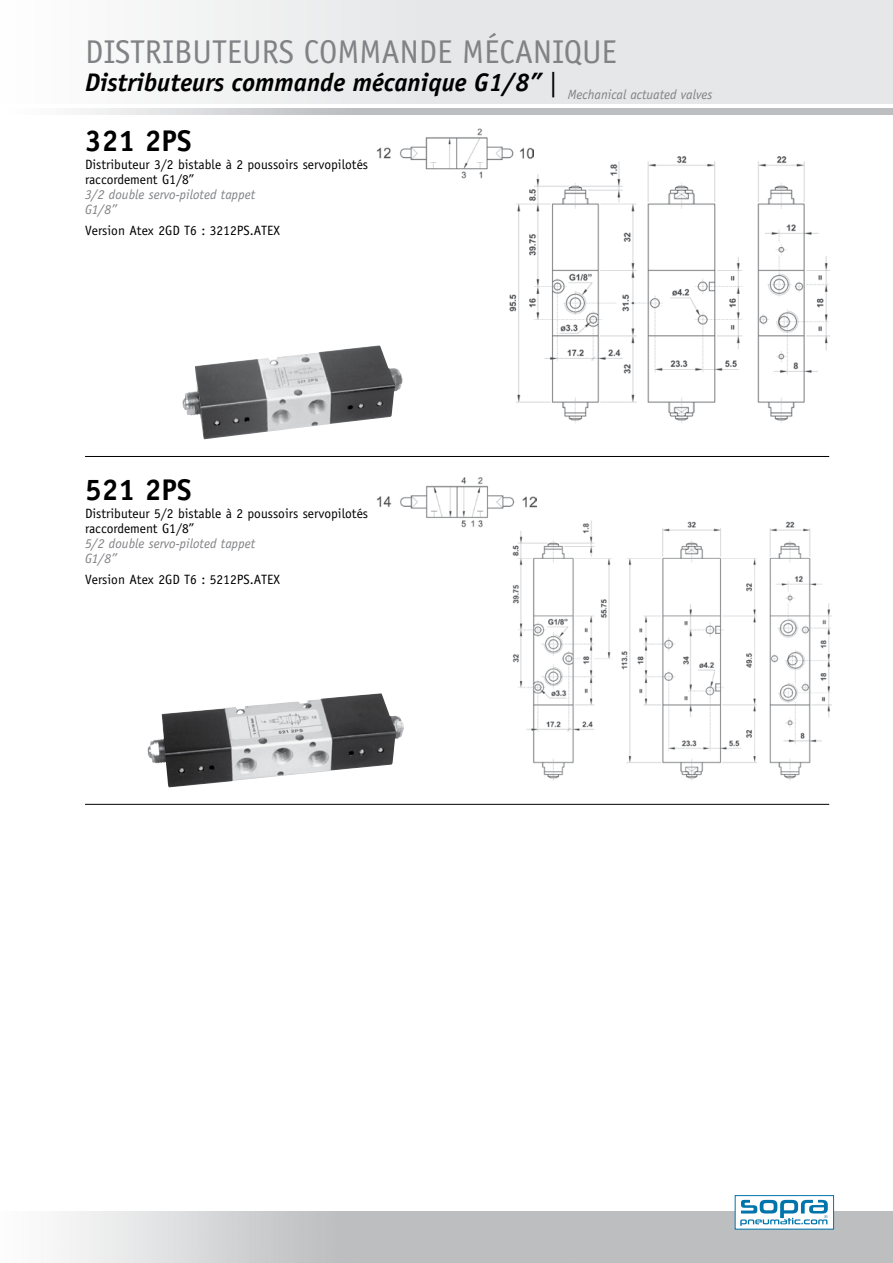
<style>
.page{position:relative;width:893px;height:1263px;background:#fff}
.page>*{position:absolute;margin:0;border:0;box-sizing:border-box;transform-origin:0 0}
.t1{font:33px "Officina Sans";color:#808285}
.t2{font:700 30px "Officina Sans";color:#000}
.t3{font:italic 700 25.5px "Officina Sans";color:#000}
.t4{font:13.5px/15px "Officina Sans";color:#000}
.t5{font:italic 13.5px/15px "Officina Sans";color:#808285}
.s1{font-weight:400;font-style:normal}
</style>
<div class="page">
<img style="left:509px;top:156px;width:320px;height:267px">
<img style="left:376px;top:477px;width:160px;height:51px">
<img style="left:512px;top:520px;width:319px;height:261px">
<img style="left:376px;top:129px;width:158px;height:50px">
<div style="left:0;top:0;width:893px;height:104px;background:linear-gradient(to right,#f8f8f8,#e0e1e2)"></div>
<img style="left:63px;top:1212px;width:830px;height:51px">
<hr style="left:85px;top:456px;width:744px;height:1px;background:#000">
<hr style="left:85px;top:804px;width:744px;height:1px;background:#000">
<img style="left:182px;top:345px;width:221px;height:94px">
<img style="left:148px;top:693px;width:256px;height:94px">
<div style="left:735px;top:1195px;width:98px;height:34px;background:#fff"></div>
<div style="left:735px;top:1195px;width:99px;height:34px;border:1px solid #0074ab"></div>
<svg style="left:740px;top:1200px;width:88px;height:26px"></svg>
<h1 class="t1" style="left:85px;top:33px;width:175px">Distri buteurs</h1>
<h1 class="t1" style="left:304px;top:33px;width:213px">commande mécani</h1>
<h1 class="t1" style="left:564px;top:33px;width:55px">qUe</h1>
<h3 class="t3" style="left:85px;top:67px;width:629px">Distributeurs commande mécanique G1/8” <span class="s1">|</span> <sub>Mechanical</sub> <sub>actuated</sub> <sub>valves</sub></h3>
<h2 class="t2" style="left:85px;top:122px;width:108px">321 2PS</h2>
<p class="t4" style="left:85px;top:157px;width:285px">Distributeur 3/2 bistable à 2 poussoirs servopilotés raccordement G1/8”</p>
<p class="t5" style="left:85px;top:187px;width:172px">3/2 double servo-piloted tappet<br>G1/8”</p>
<p class="t4" style="left:85px;top:223px;width:196px">Version Atex 2GD T6 : 3212PS.ATEX</p>
<h2 class="t2" style="left:85px;top:471px;width:108px">521 2PS</h2>
<p class="t4" style="left:85px;top:506px;width:285px">Distributeur 5/2 bistable à 2 poussoirs servopilotés raccordement G1/8”</p>
<p class="t5" style="left:85px;top:536px;width:172px">5/2 double servo-piloted tappet<br>G1/8”</p>
<p class="t4" style="left:85px;top:572px;width:196px">Version Atex 2GD T6 : 5212PS.ATEX</p>
</div>
